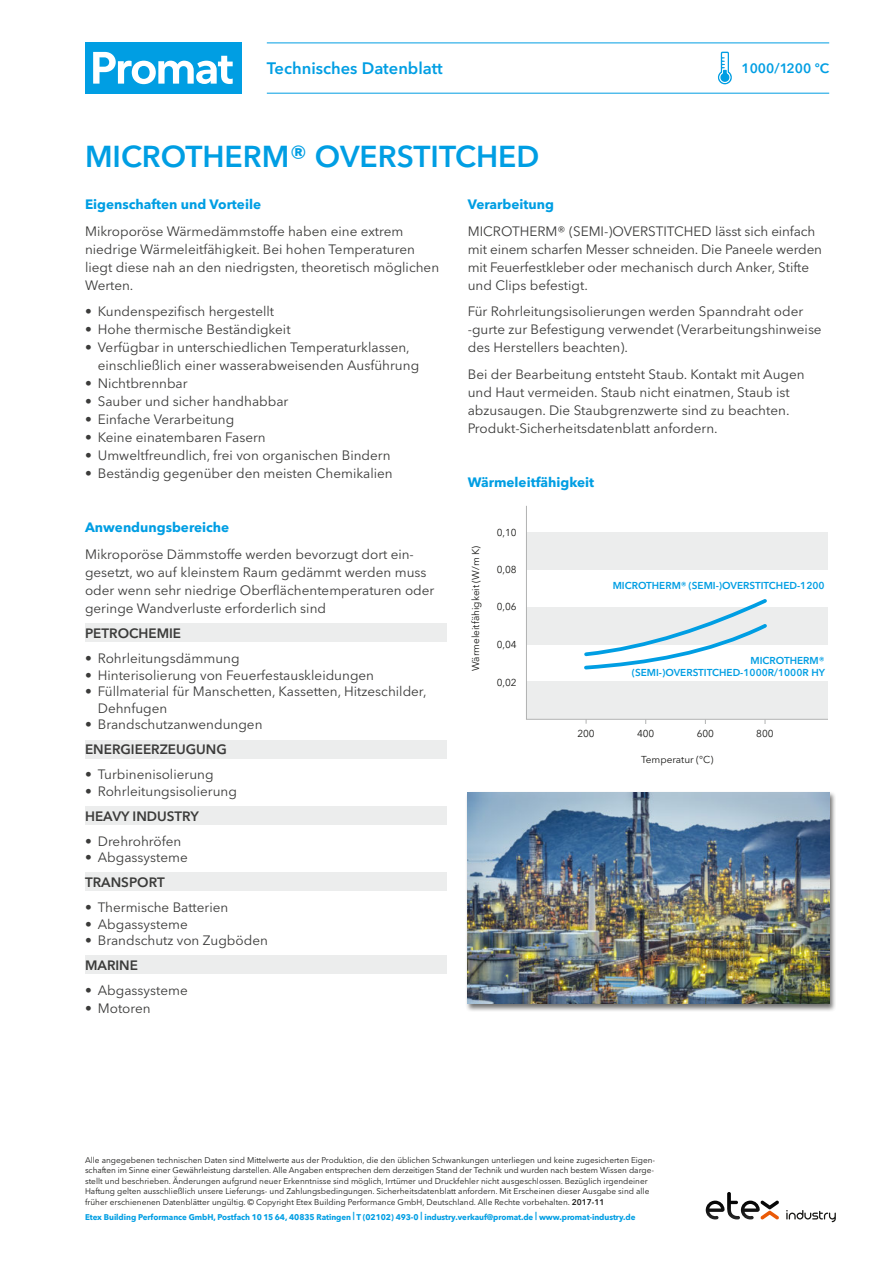
<style>
.page{position:relative;width:893px;height:1263px;background:#fff}
.page>*{position:absolute;margin:0;border:0;box-sizing:border-box;transform-origin:0 0}
.t1{font:600 30px "Avenir Next W1 G";color:#009ee3}
.t2{font:600 16.5px "Avenir Next W1 G";color:#009ee3}
._05_body{font:13.5px/18px "Avenir Next W1 G";color:#3b3b3a}
.TEXT{font:13.5px/18px "Avenir Next W1 G";color:#3b3b3a}
.t3{font:700 13.5px "Avenir Next W1 G";color:#009ee3}
.t4{font:600 13.5px "Avenir Next W1 G";color:#3b3b3a}
.t5{font:600 13.5px "Avenir Next W1 G";color:#009ee3}
.t6{font:600 10.05px/12px "Avenir Next W1 G";color:#009ee3;text-align:right}
.t7{font:10.05px "Avenir Next W1 G";color:#1a1a18}
.INFO_BACK{font:8.25px/10.5px "Avenir Next W1 G";color:#1a1a18}
.INFO_BACK-2{font:700 8.25px "Avenir Next W1 G";letter-spacing:-.01em;color:#009ee3}
.s1{font-weight:600}
</style>
<div class="page">
<div style="left:85px;top:623px;width:361px;height:19px;background:#eceded"></div>
<div style="left:85px;top:955px;width:361px;height:19px;background:#eceded"></div>
<div style="left:85px;top:872px;width:361px;height:19px;background:#eceded"></div>
<div style="left:85px;top:806px;width:361px;height:19px;background:#eceded"></div>
<div style="left:85px;top:740px;width:361px;height:18px;background:#eceded"></div>
<hr style="left:267px;top:43px;width:562px;height:1px;background:#009ee3">
<hr style="left:267px;top:93px;width:562px;height:1px;background:#009ee3">
<svg style="left:717px;top:52px;width:15px;height:32px"></svg>
<div style="left:465px;top:792px;width:371px;height:220px;background:#1a1a18;opacity:.6"></div>
<img style="left:468px;top:792px;width:361px;height:212px">
<svg style="left:526px;top:505px;width:302px;height:215px"></svg>
<svg style="left:582px;top:596px;width:188px;height:76px"></svg>
<div style="left:85px;top:43px;width:156px;height:51px;background:#009ee3"></div>
<svg style="left:93px;top:52px;width:140px;height:32px"></svg>
<svg style="left:706px;top:1192px;width:73px;height:28px"></svg>
<svg style="left:786px;top:1210px;width:50px;height:12px"></svg>
<p class="t2" style="left:267px;top:59px;width:177px">Technisches Datenblatt</p>
<p class="t1" style="left:85px;top:139px;width:456px">MICROTHERM® OVERSTITCHED</p>
<p class="t5" style="left:741px;top:60px;width:89px">1000/1200 ºC</p>
<p class="t3" style="left:85px;top:196px;width:178px">Eigenschaften und Vorteile</p>
<p class="_05_body" style="left:85px;top:222px;width:356px">Mikroporöse Wärmedämmstoffe haben eine extrem niedrige Wärmeleitfähigkeit. Bei hohen Temperaturen liegt diese nah an den niedrigsten, theoretisch möglichen Werten.</p>
<p class="_05_body" style="left:85px;top:303px;width:191px">• Kundenspezifisch hergestellt</p>
<p class="_05_body" style="left:85px;top:321px;width:207px">• Hohe thermische Beständigkeit</p>
<p class="_05_body" style="left:98px;top:339px;width:323px;text-indent:-13px">• Verfügbar in unterschiedlichen Temperaturklassen, einschließlich einer wasserabweisenden Ausführung</p>
<p class="_05_body" style="left:85px;top:375px;width:104px">• Nichtbrennbar</p>
<p class="_05_body" style="left:85px;top:393px;width:205px">• Sauber und sicher handhabbar</p>
<p class="_05_body" style="left:85px;top:411px;width:151px">• Einfache Verarbeitung</p>
<p class="_05_body" style="left:85px;top:429px;width:182px">• Keine einatembaren Fasern</p>
<p class="_05_body" style="left:85px;top:447px;width:307px">• Umweltfreundlich, frei von organischen Bindern</p>
<p class="_05_body" style="left:85px;top:465px;width:309px">• Beständig gegenüber den meisten Chemikalien</p>
<p class="t3" style="left:85px;top:519px;width:146px">Anwendungsbereiche</p>
<p class="_05_body" style="left:85px;top:545px;width:351px">Mikroporöse Dämmstoffe werden bevorzugt dort ein&shy;gesetzt, wo auf kleinstem Raum gedämmt werden muss oder wenn sehr niedrige Oberflächentemperaturen oder geringe Wandverluste erforderlich sind</p>
<p class="t4" style="left:85px;top:625px;width:98px">PETROCHEMIE</p>
<p class="_05_body" style="left:85px;top:649px;width:156px">• Rohrleitungsdämmung</p>
<p class="_05_body" style="left:85px;top:666px;width:291px">• Hinterisolierung von Feuerfestauskleidungen</p>
<p class="_05_body" style="left:98px;top:683px;width:330px;line-height:16.5px;text-indent:-13px">• Füllmaterial für Manschetten, Kassetten, Hitzeschilder,<br>Dehnfugen</p>
<p class="_05_body" style="left:85px;top:715px;width:179px">• Brandschutzanwendungen</p>
<p class="t4" style="left:85px;top:741px;width:143px">ENERGIEERZEUGUNG</p>
<p class="_05_body" style="left:85px;top:765px;width:130px">• Turbinenisolierung</p>
<p class="_05_body" style="left:85px;top:782px;width:153px">• Rohrleitungsisolierung</p>
<p class="t4" style="left:85px;top:808px;width:115px">HEAVY INDUSTRY</p>
<p class="_05_body" style="left:85px;top:832px;width:98px">• Drehrohröfen</p>
<p class="_05_body" style="left:85px;top:848px;width:104px">• Abgassysteme</p>
<p class="t4" style="left:85px;top:874px;width:81px">TRANSPORT</p>
<p class="_05_body" style="left:85px;top:898px;width:145px">• Thermische Batterien</p>
<p class="_05_body" style="left:85px;top:915px;width:104px">• Abgassysteme</p>
<p class="_05_body" style="left:85px;top:931px;width:184px">• Brandschutz von Zugböden</p>
<p class="t4" style="left:85px;top:957px;width:55px">MARINE</p>
<p class="_05_body" style="left:85px;top:981px;width:104px">• Abgassysteme</p>
<p class="_05_body" style="left:85px;top:999px;width:67px">• Motoren</p>
<p class="t3" style="left:468px;top:196px;width:88px">Verarbeitung</p>
<p class="TEXT" style="left:468px;top:222px;width:356px">MICROTHERM® (SEMI-)OVERSTITCHED lässt sich einfach mit einem scharfen Messer schneiden. Die Paneele werden mit Feuerfestkleber oder mechanisch durch Anker, Stifte und Clips befestigt.</p>
<p class="TEXT" style="left:468px;top:303px;width:355px">Für Rohrleitungsisolierungen werden Spanndraht oder -gurte zur Befestigung verwendet (Verarbeitungshinweise des Herstellers beachten).</p>
<p class="_05_body" style="left:468px;top:365px;width:338px">Bei der Bearbeitung entsteht Staub. Kontakt mit Augen und Haut vermeiden. Staub nicht einatmen, Staub ist abzusaugen. Die Staubgrenzwerte sind zu beachten.<br>Produkt-Sicherheitsdatenblatt anfordern.</p>
<p class="t3" style="left:468px;top:474px;width:128px">Wärmeleitfähigkeit</p>
<p class="t7" style="left:469px;top:671px;width:127px;rotate:-90deg">Wärmeleitfähigkeit (W/m K)</p>
<p class="t7" style="left:497px;top:527px;width:22px">0,10</p>
<p class="t7" style="left:497px;top:563px;width:22px">0,08</p>
<p class="t7" style="left:497px;top:601px;width:22px">0,06</p>
<p class="t7" style="left:497px;top:638px;width:22px">0,04</p>
<p class="t7" style="left:497px;top:676px;width:22px">0,02</p>
<p class="t6" style="left:613px;top:580px;width:213px">MICROTHERM® (SEMI-)OVERSTITCHED-1200</p>
<p class="t6" style="left:632px;top:655px;width:195px">MICROTHERM® (SEMI-)OVERSTITCHED-1000R/1000R HY</p>
<p class="t7" style="left:577px;top:728px;width:19px">200</p>
<p class="t7" style="left:637px;top:728px;width:19px">400</p>
<p class="t7" style="left:697px;top:728px;width:19px">600</p>
<p class="t7" style="left:756px;top:728px;width:19px">800</p>
<p class="t7" style="left:641px;top:753px;width:74px">Temperatur (°C)</p>
<p class="INFO_BACK" style="left:85px;top:1155px;width:571px">Alle angegebenen technischen Daten sind Mittelwerte aus der Produktion, die den üblichen Schwankungen unterliegen und keine zugesicherten Eigen&shy;schaften im Sinne einer Gewährleistung darstellen. Alle Angaben entsprechen dem derzeitigen Stand der Technik und wurden nach bestem Wissen darge&shy;stellt und beschrieben. Änderungen aufgrund neuer Erkenntnisse sind möglich, Irrtümer und Druckfehler nicht ausgeschlossen. Bezüglich irgendeiner Haftung gelten ausschließlich unsere Lieferungs- und Zahlungsbedingungen. Sicherheitsdatenblatt anfordern. Mit Erscheinen dieser Ausgabe sind alle früher erschienenen Datenblätter ungültig. © Copyright Etex Building Performance GmbH, Deutschland. Alle Rechte vorbehalten. <span class="s1">2017-11</span></p>
<p class="INFO_BACK-2" style="left:85px;top:1212px;width:552px">Etex Building Performance GmbH, Postfach 10 15 64, 40835 Ratingen | T (02102) 493-0 | industry.verkauf@promat.de | www.promat-industry.de</p>
</div>
